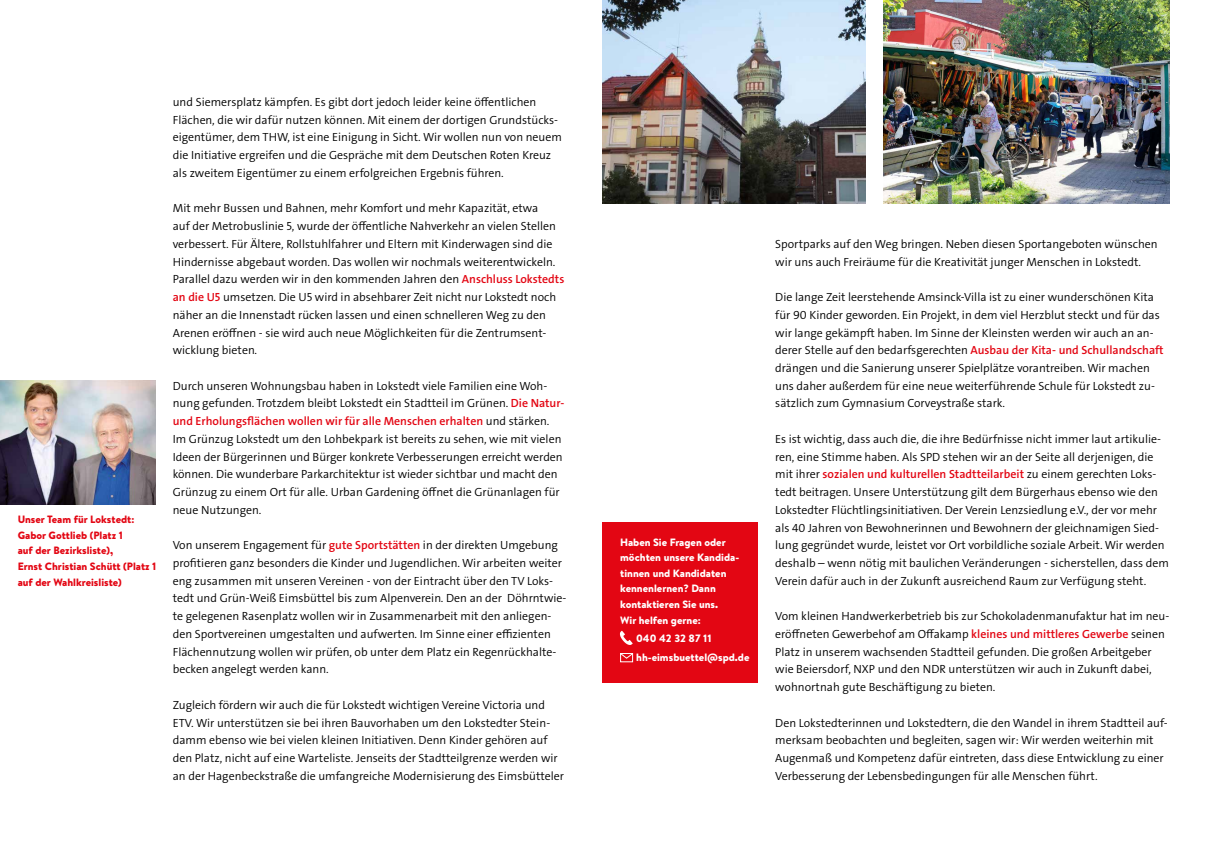
<style>
.page{position:relative;width:1205px;height:851px;background:#fff}
.page>*{position:absolute;margin:0;border:0;box-sizing:border-box;transform-origin:0 0}
.t1{font:300 11.88px/17.8px "SPD The Sans";color:#000}
.t2{font:900 10.62px/15.6px "Brandon Text";color:#fff}
.t3{font:900 10.62px/15.6px "Brandon Text";color:#e30613}
.s1{font-weight:600;color:#e30613}
</style>
<div class="page">
<div style="left:602px;top:522px;width:155px;height:160px;background:#e30613"></div>
<img style="left:602px;top:0;width:263px;height:203px">
<img style="left:0;top:381px;width:155px;height:124px">
<div style="left:620px;top:653px;width:13px;height:9px;border:1px solid #fff"></div>
<svg style="left:620px;top:653px;width:14px;height:6px"></svg>
<svg style="left:620px;top:630px;width:12px;height:15px"></svg>
<img style="left:883px;top:0;width:286px;height:203px">
<p class="t3" style="left:18px;top:511px;width:140px">Unser Team für Lokstedt:<br>Gabor Gottlieb (Platz 1<br>auf der Bezirksliste),<br>Ernst Christian Schütt (Platz 1 auf der Wahlkreisliste)</p>
<p class="t1" style="left:173px;top:93px;width:391px">und Siemersplatz kämpfen. Es gibt dort jedoch leider keine öffentlichen Flächen, die wir dafür nutzen können. Mit einem der dortigen Grundstücks&shy;eigentümer, dem THW, ist eine Einigung in Sicht. Wir wollen nun von neuem die Initiative ergreifen und die Gespräche mit dem Deutschen Roten Kreuz als zweitem Eigentümer zu einem erfolgreichen Ergebnis führen.</p>
<p class="t1" style="left:173px;top:199px;width:393px">Mit mehr Bussen und Bahnen, mehr Komfort und mehr Kapazität, etwa<br>auf der Metrobuslinie 5, wurde der öffentliche Nahverkehr an vielen Stellen verbessert. Für Ältere, Rollstuhlfahrer und Eltern mit Kinderwagen sind die Hindernisse abgebaut worden. Das wollen wir nochmals weiterentwickeln.<br>Parallel dazu werden wir in den kommenden Jahren den <span class="s1">Anschluss Lokstedts an die U5</span> umsetzen. Die U5 wird in absehbarer Zeit nicht nur Lokstedt noch näher an die Innenstadt rücken lassen und einen schnelleren Weg zu den Arenen eröffnen - sie wird auch neue Möglichkeiten für die Zentrumsent&shy;wicklung bieten.</p>
<p class="t1" style="left:173px;top:377px;width:393px">Durch unseren Wohnungsbau haben in Lokstedt viele Familien eine Woh&shy;nung gefunden. Trotzdem bleibt Lokstedt ein Stadtteil im Grünen. <span class="s1">Die Natur&shy;und Erholungsflächen wollen wir für alle Menschen erhalten</span> und stärken.<br>Im Grünzug Lokstedt um den Lohbekpark ist bereits zu sehen, wie mit vielen Ideen der Bürgerinnen und Bürger konkrete Verbesserungen erreicht werden können. Die wunderbare Parkarchitektur ist wieder sichtbar und macht den Grünzug zu einem Ort für alle. Urban Gardening öffnet die Grünanlagen für neue Nutzungen.</p>
<p class="t1" style="left:173px;top:536px;width:395px">Von unserem Engagement für <span class="s1">gute Sportstätten</span> in der direkten Umgebung profitieren ganz besonders die Kinder und Jugendlichen. Wir arbeiten weiter eng zusammen mit unseren Vereinen - von der Eintracht über den TV Loks&shy;tedt und Grün-Weiß Eimsbüttel bis zum Alpenverein. Den an der Döhrntwie&shy;te gelegenen Rasenplatz wollen wir in Zusammenarbeit mit den anliegen&shy;den Sportvereinen umgestalten und aufwerten. Im Sinne einer effizienten Flächennutzung wollen wir prüfen, ob unter dem Platz ein Regenrückhalte&shy;becken angelegt werden kann.</p>
<p class="t1" style="left:173px;top:696px;width:393px">Zugleich fördern wir auch die für Lokstedt wichtigen Vereine Victoria und ETV. Wir unterstützen sie bei ihren Bauvorhaben um den Lokstedter Stein&shy;damm ebenso wie bei vielen kleinen Initiativen. Denn Kinder gehören auf den Platz, nicht auf eine Warteliste. Jenseits der Stadtteilgrenze werden wir an der Hagenbeckstraße die umfangreiche Modernisierung des Eimsbütteler</p>
<p class="t2" style="left:620px;top:533px;width:121px">Haben Sie Fragen oder möchten unsere Kandida&shy;tinnen und Kandidaten kennenlernen? Dann kontaktieren Sie uns.<br>Wir helfen gerne:</p>
<p class="t2" style="left:636px;top:629px;width:115px;line-height:18.8px">040 42 32 87 11 hh-eimsbuettel@spd.de</p>
<p class="t1" style="left:775px;top:235px;width:384px">Sportparks auf den Weg bringen. Neben diesen Sportangeboten wünschen wir uns auch Freiräume für die Kreativität junger Menschen in Lokstedt.</p>
<p class="t1" style="left:775px;top:288px;width:390px">Die lange Zeit leerstehende Amsinck-Villa ist zu einer wunderschönen Kita für 90 Kinder geworden. Ein Projekt, in dem viel Herzblut steckt und für das wir lange gekämpft haben. Im Sinne der Kleinsten werden wir auch an an&shy;derer Stelle auf den bedarfsgerechten <span class="s1">Ausbau der Kita- und Schullandschaft </span>drängen und die Sanierung unserer Spielplätze vorantreiben. Wir machen uns daher außerdem für eine neue weiterführende Schule für Lokstedt zu&shy;sätzlich zum Gymnasium Corveystraße stark.</p>
<p class="t1" style="left:775px;top:430px;width:395px">Es ist wichtig, dass auch die, die ihre Bedürfnisse nicht immer laut artikulie&shy;ren, eine Stimme haben. Als SPD stehen wir an der Seite all derjenigen, die mit ihrer <span class="s1">sozialen und kulturellen Stadtteilarbeit</span> zu einem gerechten Loks&shy;tedt beitragen. Unsere Unterstützung gilt dem Bürgerhaus ebenso wie den Lokstedter Flüchtlingsinitiativen. Der Verein Lenzsiedlung e.V., der vor mehr als 40 Jahren von Bewohnerinnen und Bewohnern der gleichnamigen Sied&shy;lung gegründet wurde, leistet vor Ort vorbildliche soziale Arbeit. Wir werden deshalb – wenn nötig mit baulichen Veränderungen - sicherstellen, dass dem Verein dafür auch in der Zukunft ausreichend Raum zur Verfügung steht.</p>
<p class="t1" style="left:775px;top:607px;width:395px">Vom kleinen Handwerkerbetrieb bis zur Schokoladenmanufaktur hat im neu&shy;eröffneten Gewerbehof am Offakamp <span class="s1">kleines und mittleres Gewerbe</span> seinen Platz in unserem wachsenden Stadtteil gefunden. Die großen Arbeitgeber wie Beiersdorf, NXP und den NDR unterstützen wir auch in Zukunft dabei, wohnortnah gute Beschäftigung zu bieten.</p>
<p class="t1" style="left:775px;top:713px;width:394px">Den Lokstedterinnen und Lokstedtern, die den Wandel in ihrem Stadtteil auf&shy;merksam beobachten und begleiten, sagen wir: Wir werden weiterhin mit Augenmaß und Kompetenz dafür eintreten, dass diese Entwicklung zu einer Verbesserung der Lebensbedingungen für alle Menschen führt.</p>
</div>
